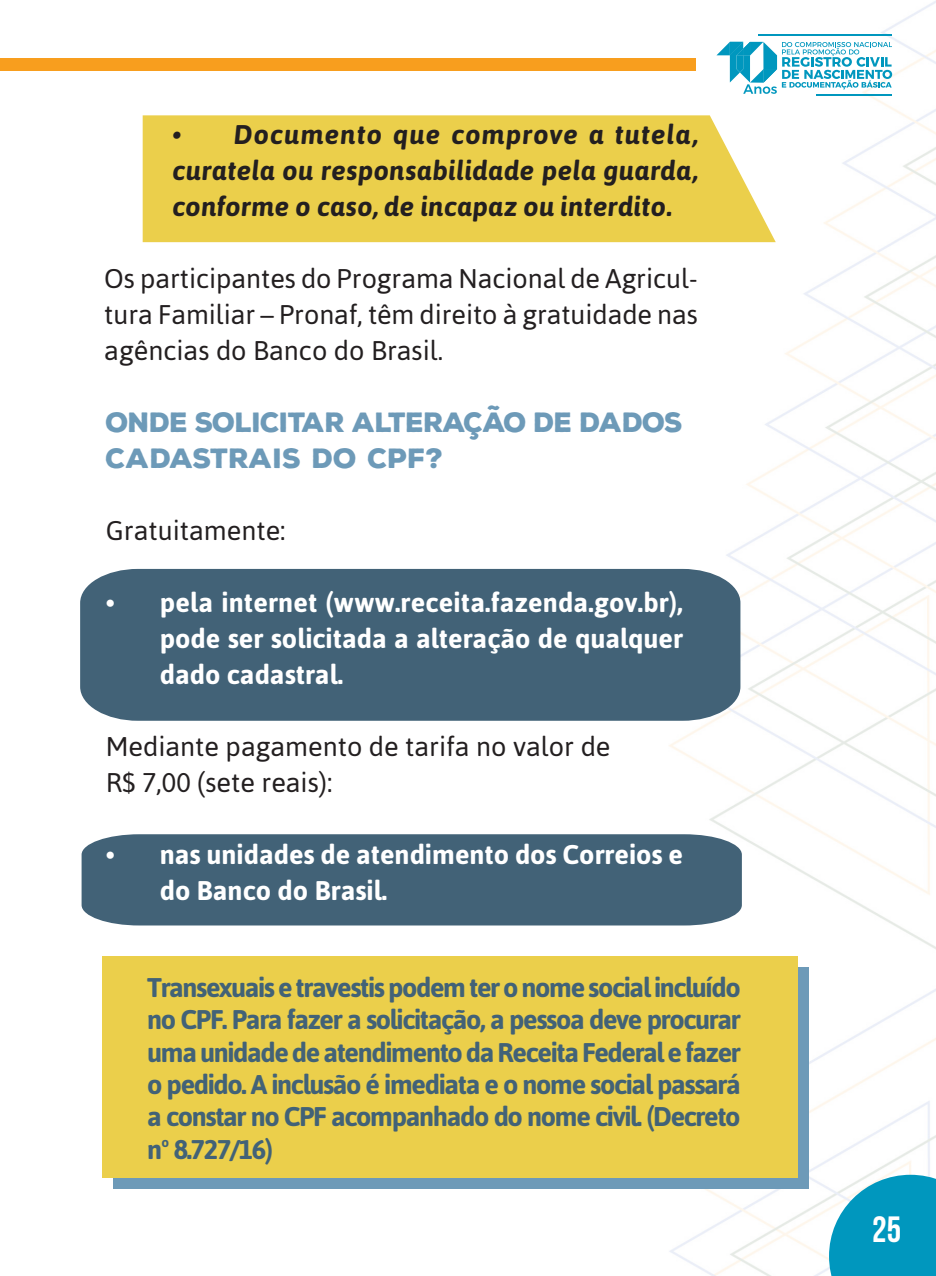
<style>
.page{position:relative;width:936px;height:1276px;background:#fff}
.page>*{position:absolute;margin:0;border:0;box-sizing:border-box;transform-origin:0 0}
.t1{font:36.6px "Bebas Neue";color:#fff}
.t2{font:700 27px/32.4px "Asap";letter-spacing:-.05em;color:#426277;text-align:justify}
.t3{font:27px/36px "Asap";color:#231f20}
.t4{font:700 27px/36px "Asap";color:#fff;text-align:justify}
.t5{font:italic 700 27px/36px "Asap";letter-spacing:.015em;color:#231f20;text-align:justify}
.t6{font:900 27px/36px "Nexa Rust Sans";letter-spacing:-.02em;color:#6d9ab8}
</style>
<div class="page">
<img style="left:668px;top:1px;width:267px;height:1275px">
<svg style="left:829px;top:1174px;width:106px;height:102px;background:#25a5c7"></svg>
<div style="left:0;top:58px;width:695px;height:13px;background:#f89e1e"></div>
<hr style="left:758px;top:34px;width:133px;height:2px;background:#0097be">
<hr style="left:816px;top:94px;width:75px;height:1px;background:#0097be">
<svg style="left:716px;top:42px;width:176px;height:52px"></svg>
<div style="left:80px;top:569px;width:660px;height:152px;background:#426277"></div>
<div style="left:82px;top:834px;width:659px;height:91px;background:#426277"></div>
<div style="left:143px;top:115px;width:632px;height:127px;background:#ebcf4b"></div>
<div style="left:114px;top:967px;width:695px;height:221px;background:#6d9ab8"></div>
<div style="left:102px;top:956px;width:695px;height:221px;background:#ebcf4b"></div>
<p class="t5" style="left:172px;top:116px;width:527px">• Documento que comprove a tutela, curatela ou responsabilidade pela guarda, conforme o caso, de incapaz ou interdito.</p>
<p class="t3" style="left:104px;top:260px;width:595px;text-align:justify">Os participantes do Programa Nacional de Agricul&shy;tura Familiar – Pronaf, têm direito à gratuidade nas agências do Banco do Brasil.</p>
<p class="t6" style="left:106px;top:405px;width:578px">ONDE SOLICITAR ALTERAÇÃO DE DADOS<br>CADASTRAIS DO CPF?</p>
<p class="t3" style="left:106px;top:512px;width:181px">Gratuitamente:</p>
<p class="t4" style="left:160px;top:584px;width:524px;text-indent:-54px">• pela internet (www.receita.fazenda.gov.br), pode ser solicitada a alteração de qualquer dado cadastral.</p>
<p class="t3" style="left:106px;top:728px;width:506px">Mediante pagamento de tarifa no valor de<br>R$ 7,00 (sete reais):</p>
<p class="t4" style="left:160px;top:836px;width:524px;text-indent:-54px">• nas unidades de atendimento dos Correios e do Banco do Brasil.</p>
<p class="t2" style="left:147px;top:970px;width:595px">Transexuais e travestis podem ter o nome social incluído no CPF. Para fazer a solicitação, a pessoa deve procurar uma unidade de atendimento da Receita Federal e fazer o pedido. A inclusão é imediata e o nome social passará a constar no CPF acompanhado do nome civil. (Decreto nº 8.727/16)</p>
<h1 class="t1" style="left:872px;top:1209px;width:30px">25</h1>
</div>
